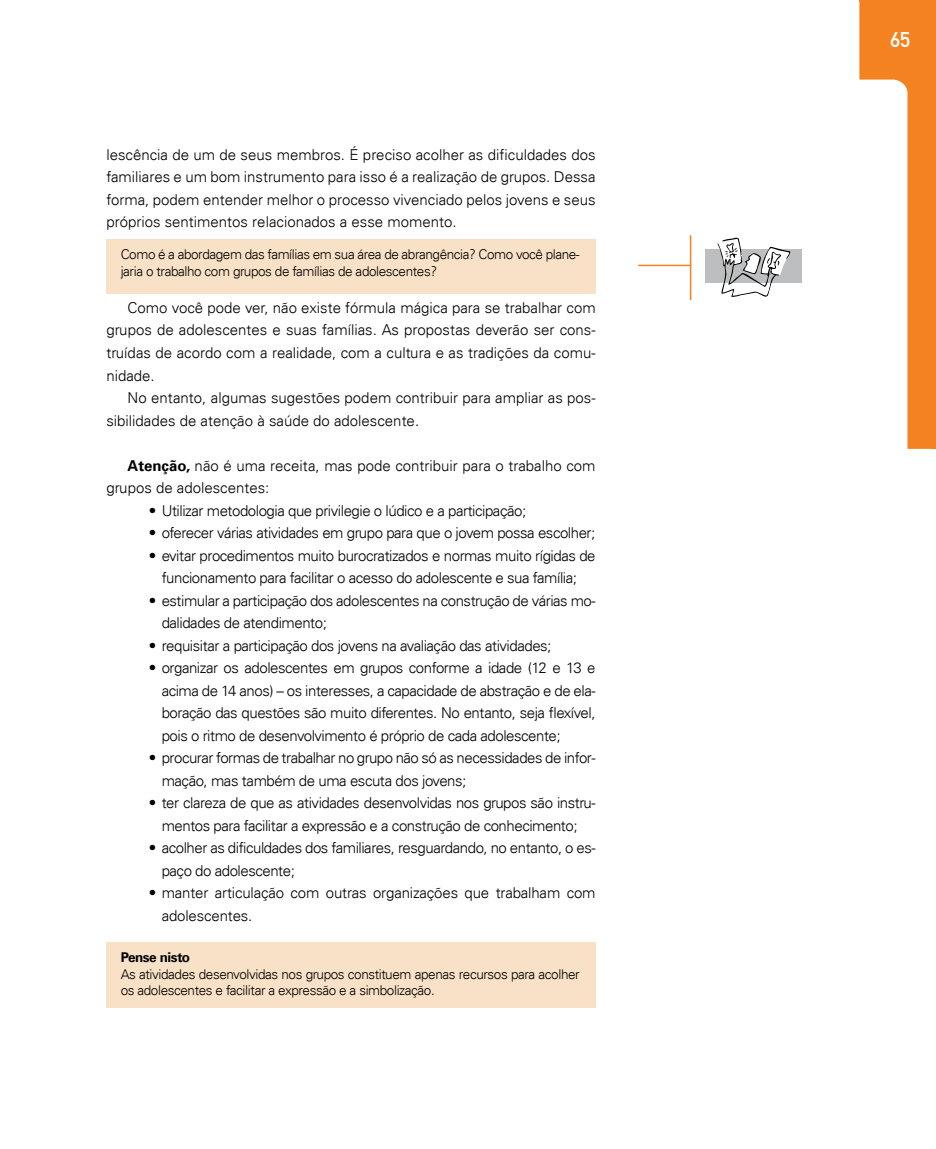
<style>
.page{position:relative;width:936px;height:1149px;background:#fff}
.page>*{position:absolute;margin:0;border:0;box-sizing:border-box;transform-origin:0 0}
.t1{font:21px "DIN Mittelschrift Std";color:#fff}
.t2{font:300 15px/22.5px "Univers LT";letter-spacing:-.03em;color:#000;text-align:justify}
.t3{font:300 15px/22.5px "Univers LT";color:#000}
.t4{font:300 15px/22.5px "Univers LT";letter-spacing:-.01em;color:#000}
.t5{font:300 13.5px/16.5px "Univers LT";letter-spacing:-.03em;color:#000}
.t6{font:700 13.5px "Univers LT";letter-spacing:-.03em;color:#000}
.s1{font-weight:700}
</style>
<div class="page">
<svg style="left:859px;top:0;width:76px;height:448px"></svg>
<div style="left:106px;top:239px;width:489px;height:55px;background:#f8e1c6"></div>
<div style="left:106px;top:941px;width:489px;height:65px;background:#f8e1c6"></div>
<hr style="left:689px;top:235px;width:2px;height:65px;background:#f58220">
<hr style="left:638px;top:264px;width:52px;height:2px;background:#f58220">
<div style="left:705px;top:249px;width:97px;height:34px;background:#bcbec0"></div>
<svg style="left:717px;top:237px;width:73px;height:60px"></svg>
<p class="t2" style="left:106px;top:143px;width:490px">lescência de um de seus membros. É preciso acolher as dificuldades dos familiares e um bom instrumento para isso é a realização de grupos. Dessa forma, podem entender melhor o processo vivenciado pelos jovens e seus próprios sentimentos relacionados a esse momento.</p>
<p class="t5" style="left:121px;top:246px;width:460px">Como é a abordagem das famílias em sua área de abrangência? Como você plane&shy;jaria o trabalho com grupos de famílias de adolescentes?</p>
<p class="t2" style="left:106px;top:296px;width:491px;text-indent:21px">Como você pode ver, não existe fórmula mágica para se trabalhar com grupos de adolescentes e suas famílias. As propostas deverão ser cons&shy;truídas de acordo com a realidade, com a cultura e as tradições da comu&shy;nidade.</p>
<p class="t3" style="left:106px;top:386px;width:491px;text-indent:21px">No entanto, algumas sugestões podem contribuir para ampliar as pos&shy;sibilidades de atenção à saúde do adolescente.</p>
<p class="t3" style="left:106px;top:454px;width:491px;text-indent:21px"><span class="s1">Atenção,</span> não é uma receita, mas pode contribuir para o trabalho com grupos de adolescentes:</p>
<p class="t2" style="left:149px;top:499px;width:379px">• Utilizar metodologia que privilegie o lúdico e a participação;</p>
<p class="t2" style="left:149px;top:521px;width:448px">• oferecer várias atividades em grupo para que o jovem possa escolher;</p>
<p class="t2" style="left:149px;top:544px;width:448px;text-align:center">• evitar procedimentos muito burocratizados e normas muito rígidas de funcionamento para facilitar o acesso do adolescente e sua família;</p>
<p class="t2" style="left:162px;top:589px;width:435px;text-indent:-13px">• estimular a participação dos adolescentes na construção de várias mo&shy;dalidades de atendimento;</p>
<p class="t2" style="left:149px;top:634px;width:404px">• requisitar a participação dos jovens na avaliação das atividades;</p>
<p class="t2" style="left:162px;top:656px;width:435px;text-indent:-13px">• organizar os adolescentes em grupos conforme a idade (12 e 13 e acima de 14 anos) – os interesses, a capacidade de abstração e de ela&shy;boração das questões são muito diferentes. No entanto, seja flexível, pois o ritmo de desenvolvimento é próprio de cada adolescente;</p>
<p class="t2" style="left:162px;top:746px;width:435px;text-indent:-13px">• procurar formas de trabalhar no grupo não só as necessidades de infor&shy;mação, mas também de uma escuta dos jovens;</p>
<p class="t2" style="left:149px;top:791px;width:448px;text-align:center">• ter clareza de que as atividades desenvolvidas nos grupos são instru&shy;mentos para facilitar a expressão e a construção de conhecimento;</p>
<p class="t2" style="left:162px;top:836px;width:435px;text-indent:-13px">• acolher as dificuldades dos familiares, resguardando, no entanto, o es&shy;paço do adolescente;</p>
<p class="t4" style="left:162px;top:881px;width:435px;text-indent:-13px">• manter articulação com outras organizações que trabalham com adolescentes.</p>
<p class="t6" style="left:121px;top:949px;width:71px">Pense nisto</p>
<p class="t5" style="left:121px;top:965px;width:460px">As atividades desenvolvidas nos grupos constituem apenas recursos para acolher os adolescentes e facilitar a expressão e a simbolização.</p>
<h1 class="t1" style="left:889px;top:27px;width:22px">65</h1>
</div>
